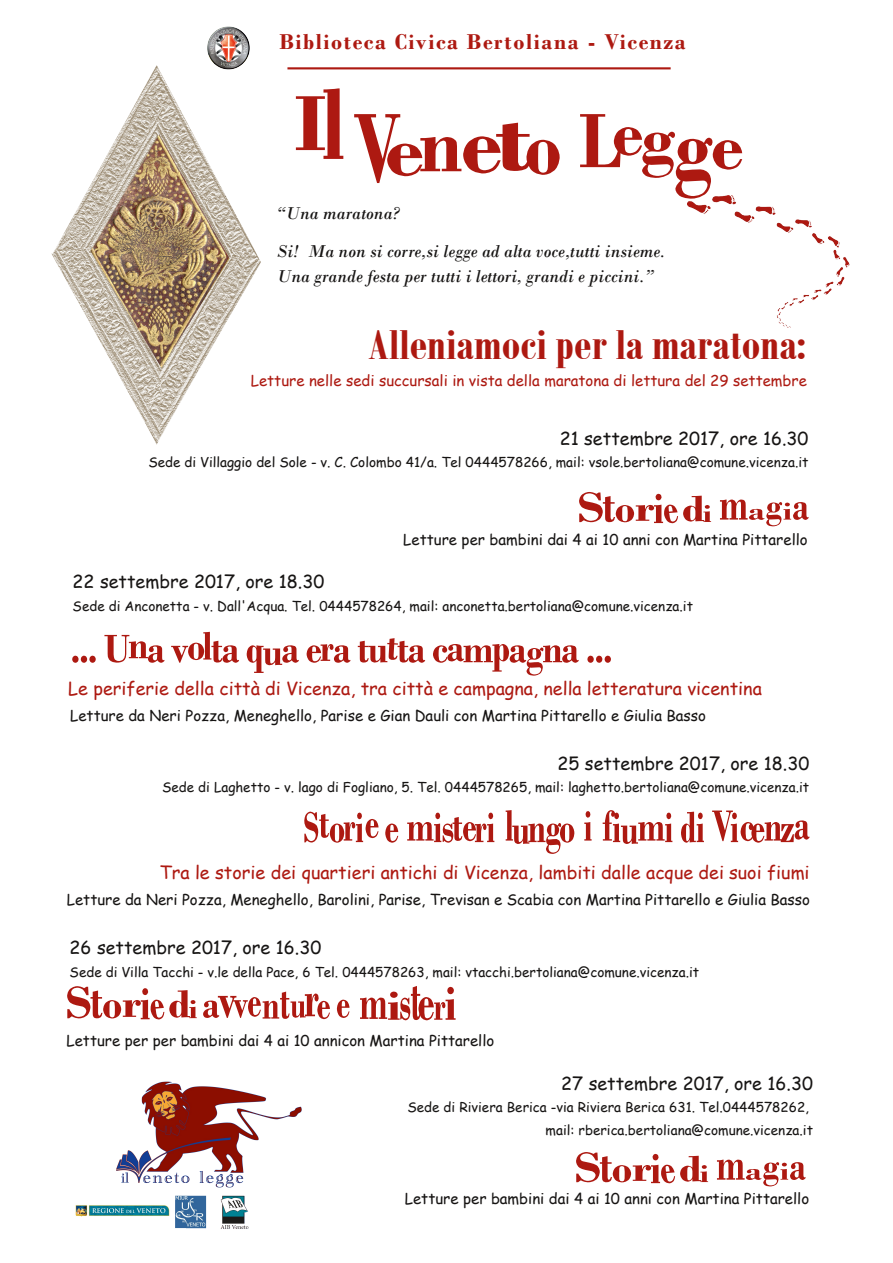
<style>
.page{position:relative;width:893px;height:1263px;background:#fff}
.page>*{position:absolute;margin:0;border:0;box-sizing:border-box;transform-origin:0 0}
.t1{font:700 45px "Bodoni MT Condensed";color:#ad1911}
.t2{font:700 22.5px "Bodoni";letter-spacing:.07em;color:#ad1911}
.t3{font:18px "Comic Sans MS";color:#ad1911}
.t4{font:18px "Comic Sans MS";color:#161413}
.t5{font:italic 18px/37.5px "Bodoni";color:#161413}
.t6{font:15px "Comic Sans MS";color:#161413}
.t7{font:15px "Comic Sans MS";color:#ad1911}
.t8{font:13.5px/22.5px "Comic Sans MS";color:#161413;text-align:right}
</style>
<div class="page">
<svg style="left:579px;top:492px;width:132px;height:32px"></svg>
<svg style="left:720px;top:499px;width:89px;height:27px"></svg>
<svg style="left:72px;top:656px;width:24px;height:7px"></svg>
<svg style="left:104px;top:635px;width:61px;height:28px"></svg>
<svg style="left:171px;top:632px;width:68px;height:31px"></svg>
<svg style="left:247px;top:645px;width:52px;height:28px"></svg>
<svg style="left:307px;top:644px;width:44px;height:19px"></svg>
<svg style="left:358px;top:638px;width:67px;height:25px"></svg>
<svg style="left:433px;top:644px;width:146px;height:32px"></svg>
<svg style="left:587px;top:656px;width:24px;height:7px"></svg>
<svg style="left:304px;top:812px;width:74px;height:31px"></svg>
<svg style="left:385px;top:823px;width:13px;height:20px"></svg>
<svg style="left:407px;top:813px;width:87px;height:30px"></svg>
<svg style="left:506px;top:810px;width:68px;height:44px"></svg>
<svg style="left:584px;top:811px;width:8px;height:29px"></svg>
<svg style="left:603px;top:810px;width:69px;height:34px"></svg>
<svg style="left:681px;top:812px;width:23px;height:31px"></svg>
<svg style="left:712px;top:810px;width:97px;height:33px"></svg>
<svg style="left:203px;top:991px;width:127px;height:28px"></svg>
<svg style="left:337px;top:1000px;width:12px;height:18px"></svg>
<svg style="left:67px;top:986px;width:130px;height:34px"></svg>
<svg style="left:360px;top:986px;width:96px;height:34px"></svg>
<svg style="left:576px;top:1152px;width:132px;height:32px"></svg>
<svg style="left:717px;top:1159px;width:89px;height:27px"></svg>
<hr style="left:287px;top:67px;width:384px;height:2px;background:#ad1911">
<img style="left:75px;top:1081px;width:226px;height:148px">
<img style="left:207px;top:26px;width:43px;height:39px">
<img style="left:52px;top:65px;width:208px;height:379px">
<svg style="left:296px;top:88px;width:47px;height:71px"></svg>
<svg style="left:354px;top:114px;width:206px;height:69px"></svg>
<svg style="left:580px;top:114px;width:162px;height:85px"></svg>
<img style="left:688px;top:196px;width:162px;height:131px">
<h2 class="t2" style="left:279px;top:28px;width:408px">Biblioteca Civica Bertoliana - Vicenza</h2>
<h3 class="t5" style="left:277px;top:195px;width:390px">“Una maratona?<br>Si! Ma non si corre,si legge ad alta voce,tutti insieme.</h3>
<h3 class="t5" style="left:277px;top:258px;width:379px">Una grande festa per tutti i lettori, grandi e piccini.”</h3>
<h1 class="t1" style="left:369px;top:317px;width:438px">Alleniamoci per la maratona:</h1>
<p class="t7" style="left:251px;top:370px;width:558px">Letture nelle sedi succursali in vista della maratona di lettura del 29 settembre</p>
<h3 class="t4" style="left:560px;top:425px;width:250px">21 settembre 2017, ore 16.30</h3>
<p class="t8" style="left:148px;top:451px;width:662px">Sede di Villaggio del Sole - v. C. Colombo 41/a. Tel 0444578266, mail: vsole.bertoliana@comune.vicenza.it</p>
<p class="t6" style="left:403px;top:529px;width:406px">Letture per bambini dai 4 ai 10 anni con Martina Pittarello</p>
<h3 class="t4" style="left:73px;top:568px;width:253px">22 settembre 2017, ore 18.30</h3>
<p class="t8" style="left:73px;top:594px;width:622px">Sede di Anconetta - v. Dall'Acqua. Tel. 0444578264, mail: anconetta.bertoliana@comune.vicenza.it</p>
<h3 class="t3" style="left:68px;top:675px;width:695px">Le periferie della città di Vicenza, tra città e campagna, nella letteratura vicentina</h3>
<p class="t6" style="left:70px;top:704px;width:637px">Letture da Neri Pozza, Meneghello, Parise e Gian Dauli con Martina Pittarello e Giulia Basso</p>
<h3 class="t4" style="left:558px;top:750px;width:253px">25 settembre 2017, ore 18.30</h3>
<p class="t8" style="left:162px;top:775px;width:649px">Sede di Laghetto - v. lago di Fogliano, 5. Tel. 0444578265, mail: laghetto.bertoliana@comune.vicenza.it</p>
<h3 class="t3" style="left:160px;top:859px;width:652px">Tra le storie dei quartieri antichi di Vicenza, lambiti dalle acque dei suoi fiumi</h3>
<p class="t6" style="left:67px;top:889px;width:745px">Letture da Neri Pozza, Meneghello, Barolini, Parise, Trevisan e Scabia con Martina Pittarello e Giulia Basso</p>
<h3 class="t4" style="left:70px;top:934px;width:253px">26 settembre 2017, ore 16.30</h3>
<p class="t8" style="left:70px;top:960px;width:631px">Sede di Villa Tacchi - v.le della Pace, 6 Tel. 0444578263, mail: vtacchi.bertoliana@comune.vicenza.it</p>
<p class="t6" style="left:67px;top:1030px;width:429px">Letture per per bambini dai 4 ai 10 annicon Martina Pittarello</p>
<h3 class="t4" style="left:561px;top:1070px;width:253px">27 settembre 2017, ore 16.30</h3>
<p class="t8" style="left:407px;top:1096px;width:407px">Sede di Riviera Berica -via Riviera Berica 631. Tel.0444578262, mail: rberica.bertoliana@comune.vicenza.it</p>
<p class="t6" style="left:405px;top:1187px;width:406px">Letture per bambini dai 4 ai 10 anni con Martina Pittarello</p>
</div>
